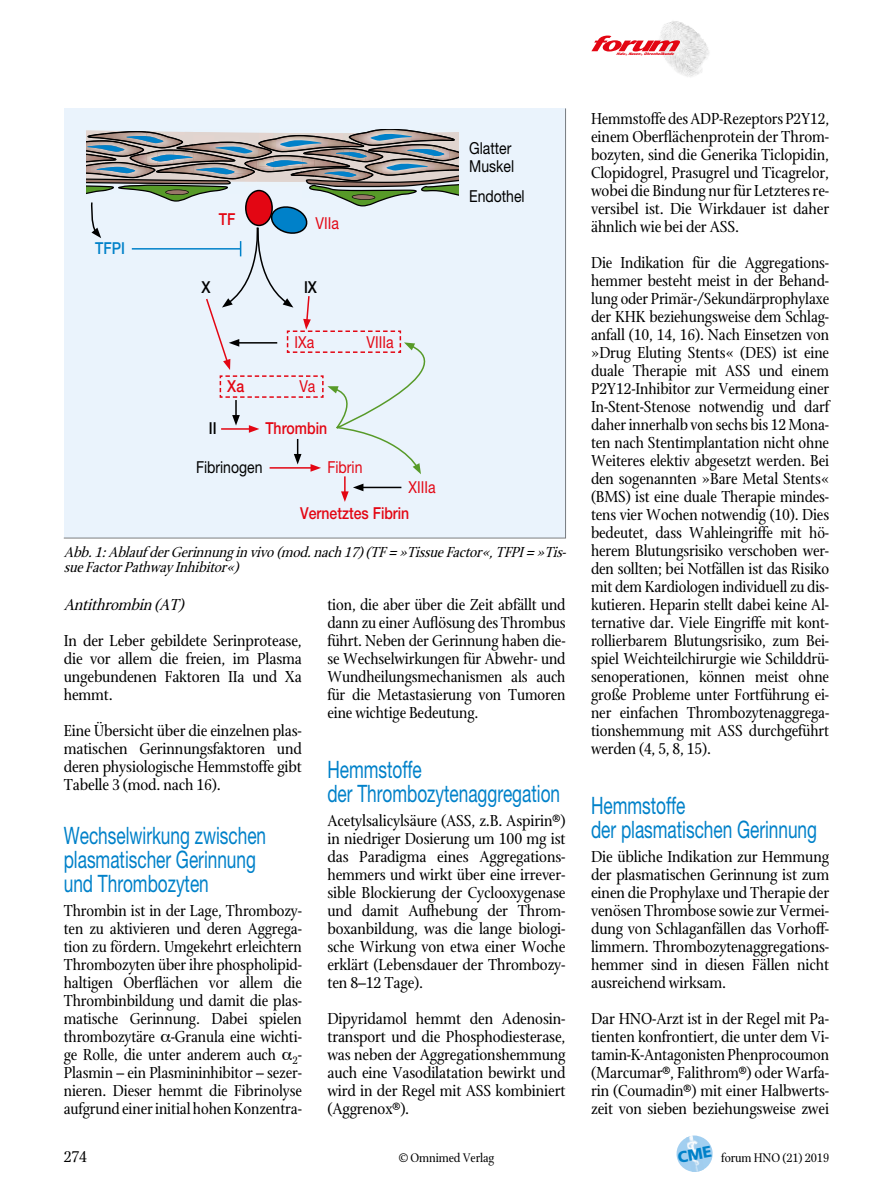
<style>
.page{position:relative;width:893px;height:1191px;background:#fff}
.page>*{position:absolute;margin:0;border:0;box-sizing:border-box;transform-origin:0 0}
.t1{font:24px/24px "Helvetica Neue LT Std";color:#0081c9;scale:.72 1}
.t2{font:17.25px/18px "Stone Print";letter-spacing:-.01em;color:#000;text-align:justify}
.t3{font:italic 17.25px "Stone Print";color:#000}
.t4{font:16.5px/18px "Helvetica Neue LT Std";color:#000;scale:.85 1}
.t5{font:500 16.5px "Helvetica Neue LT Std";color:#e30613;scale:.85 1}
.t6{font:16.5px "Helvetica Neue LT Std";color:#e30613;scale:.85 1}
.t7{font:500 16.5px "Helvetica Neue LT Std";color:#000;scale:.85 1}
.t8{font:500 16.5px "Helvetica Neue LT Std";color:#0081c9;scale:.85 1}
.t9{font:italic 15.75px/15.8px "Stone Print";color:#000}
.t10{font:13.5px "Stone Print";letter-spacing:-.01em;color:#000}
.t11{font:italic 900 3.6px "Helvetica Neue";color:#e30613;scale:1.1 1}
</style>
<div class="page">
<img style="left:658px;top:21px;width:51px;height:56px">
<svg style="left:591px;top:36px;width:89px;height:15px"></svg>
<svg style="left:63px;top:108px;width:503px;height:431px;background:#dce3eb"></svg>
<svg style="left:676px;top:1135px;width:37px;height:37px"></svg>
<p class="t8" style="left:95px;top:238px;width:37px">TFPI</p>
<p class="t5" style="left:219px;top:209px;width:21px">TF</p>
<p class="t6" style="left:315px;top:213px;width:29px">VIIa</p>
<p class="t7" style="left:202px;top:278px;width:12px">X</p>
<p class="t7" style="left:304px;top:277px;width:17px">IX</p>
<p class="t6" style="left:294px;top:332px;width:25px">IXa</p>
<p class="t6" style="left:367px;top:332px;width:33px">VIIIa</p>
<p class="t5" style="left:227px;top:377px;width:21px">Xa</p>
<p class="t6" style="left:299px;top:377px;width:20px">Va</p>
<p class="t7" style="left:209px;top:418px;width:11px">II</p>
<p class="t5" style="left:265px;top:418px;width:74px">Thrombin</p>
<p class="t4" style="left:196px;top:457px;width:80px">Fibrinogen</p>
<p class="t6" style="left:327px;top:457px;width:43px">Fibrin</p>
<p class="t6" style="left:409px;top:477px;width:33px">XIIIa</p>
<p class="t5" style="left:300px;top:503px;width:130px">Vernetztes Fibrin</p>
<p class="t4" style="left:469px;top:139px;width:54px">Glatter<br>Muskel</p>
<p class="t4" style="left:469px;top:186px;width:67px">Endothel</p>
<p class="t9" style="left:64px;top:544px;width:508px">Abb.1:Ablauf derGerinnunginvivo(mod.nach17)(TF=»TissueFactor«,TFPI=»Tis&shy;sueFactorPathway Inhibitor«)</p>
<p class="t3" style="left:64px;top:595px;width:127px">Antithrombin(AT)</p>
<p class="t2" style="left:64px;top:632px;width:240px">In der Leber gebildete Serinprotease, die vor allem die freien, im Plasma ungebundenen Faktoren IIa und Xa hemmt.</p>
<p class="t2" style="left:64px;top:722px;width:240px">Eine Übersicht über die einzelnen plas&shy;matischen Gerinnungsfaktoren und deren physiologische Hemmstoffe gibt Tabelle 3 (mod. nach 16).</p>
<h1 class="t1" style="left:64px;top:823px;width:283px">Wechselwirkung zwischen plasmatischer Gerinnung und Thrombozyten</h1>
<p class="t2" style="left:64px;top:902px;width:240px">Thrombin ist in der Lage, Thrombozy&shy;ten zu aktivieren und deren Aggrega&shy;tion zu fördern. Umgekehrt erleichtern Thrombozyten über ihre phospholipid&shy;haltigen Oberflächen vor allem die Thrombinbildung und damit die plas&shy;matische Gerinnung. Dabei spielen thrombozytäre -Granula eine wichti&shy;ge Rolle, die unter anderem auch <sub>2</sub>- Plasmin – ein Plasmininhibitor – sezer&shy;nieren. Dieser hemmt die Fibrinolyse aufgrund einer initial hohen Konzentra-</p>
<p class="t2" style="left:327px;top:596px;width:240px">tion, die aber über die Zeit abfällt und dann zu einer Auflösung des Thrombus führt. Neben der Gerinnung haben die&shy;se Wechselwirkungen für Abwehr- und Wundheilungsmechanismen als auch für die Metastasierung von Tumoren eine wichtige Bedeutung.</p>
<h1 class="t1" style="left:327px;top:757px;width:325px">Hemmstoffe<br>der Thrombozytenaggregation</h1>
<p class="t2" style="left:327px;top:812px;width:240px">Acetylsalicylsäure (ASS, z.B. Aspirin®) in niedriger Dosierung um 100 mg ist das Paradigma eines Aggregations&shy;hemmers und wirkt über eine irrever&shy;sible Blockierung der Cyclooxygenase und damit Aufhebung der Throm&shy;boxanbildung, was die lange biologi&shy;sche Wirkung von etwa einer Woche erklärt (Lebensdauer der Thrombozy&shy;ten 8–12 Tage).</p>
<p class="t2" style="left:327px;top:1010px;width:240px">Dipyridamol hemmt den Adenosin&shy;transport und die Phosphodiesterase, was neben der Aggregationshemmung auch eine Vasodilatation bewirkt und wird in der Regel mit ASS kombiniert (Aggrenox®).</p>
<p class="t11" style="left:617px;top:51px;width:55px">Hals-, Nasen-, Ohrenheilkunde</p>
<p class="t2" style="left:591px;top:110px;width:240px">Hemmstoffe des ADP-Rezeptors P2Y12, einem Oberflächenprotein der Throm&shy;bozyten, sind die Generika Ticlopidin, Clopidogrel, Prasugrel und Ticagrelor, wobei die Bindung nur für Letzteres re&shy;versibel ist. Die Wirkdauer ist daher ähnlich wie bei der ASS.</p>
<p class="t2" style="left:591px;top:254px;width:240px">Die Indikation für die Aggregations&shy;hemmer besteht meist in der Behand&shy;lung oder Primär-/Sekundärprophylaxe der KHK beziehungsweise dem Schlag&shy;anfall (10, 14, 16). Nach Einsetzen von »Drug Eluting Stents« (DES) ist eine duale Therapie mit ASS und einem P2Y12-Inhibitor zur Vermeidung einer In-Stent-Stenose notwendig und darf daher innerhalb von sechs bis 12 Mona&shy;ten nach Stentimplantation nicht ohne Weiteres elektiv abgesetzt werden. Bei den sogenannten »Bare Metal Stents« (BMS) ist eine duale Therapie mindes&shy;tens vier Wochen notwendig (10). Dies bedeutet, dass Wahleingriffe mit hö&shy;herem Blutungsrisiko verschoben wer&shy;den sollten; bei Notfällen ist das Risiko mit dem Kardiologen individuell zu dis&shy;kutieren. Heparin stellt dabei keine Al&shy;ternative dar. Viele Eingriffe mit kont&shy;rollierbarem Blutungsrisiko, zum Bei&shy;spiel Weichteilchirurgie wie Schilddrü&shy;senoperationen, können meist ohne große Probleme unter Fortführung ei&shy;ner einfachen Thrombozytenaggrega&shy;tionshemmung mit ASS durchgeführt werden (4, 5, 8, 15).</p>
<h1 class="t1" style="left:591px;top:793px;width:315px">Hemmstoffe<br>der plasmatischen Gerinnung</h1>
<p class="t2" style="left:591px;top:848px;width:240px">Die übliche Indikation zur Hemmung der plasmatischen Gerinnung ist zum einen die Prophylaxe und Therapie der venösen Thrombose sowie zur Vermei&shy;dung von Schlaganfällen das Vorhoff&shy;limmern. Thrombozytenaggregations&shy;hemmer sind in diesen Fällen nicht ausreichend wirksam.</p>
<p class="t2" style="left:591px;top:1010px;width:240px">Dar HNO-Arzt ist in der Regel mit Pa&shy;tienten konfrontiert, die unter dem Vi&shy;tamin-K-Antagonisten Phenprocoumon (Marcumar®, Falithrom®) oder Warfa&shy;rin (Coumadin®) mit einer Halbwerts&shy;zeit von sieben beziehungsweise zwei</p>
<p class="t2" style="left:64px;top:1147px;width:25px">274</p>
<p class="t10" style="left:399px;top:1149px;width:97px">© Omnimed Verlag</p>
<p class="t10" style="left:721px;top:1149px;width:109px">forum HNO (21) 2019</p>
</div>
